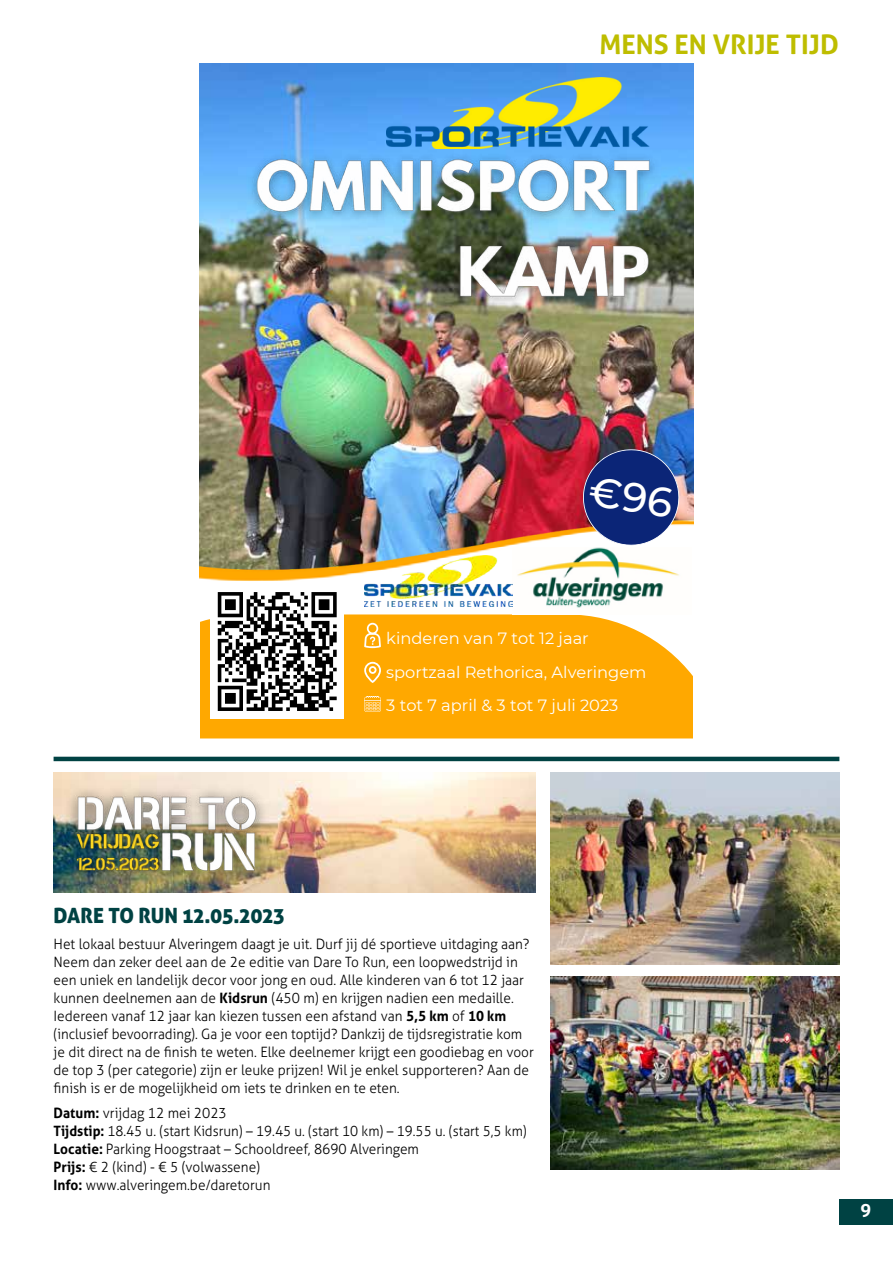
<style>
.page{position:relative;width:893px;height:1263px;background:#fff}
.page>*{position:absolute;margin:0;border:0;box-sizing:border-box;transform-origin:0 0}
.t1{font:700 27px "Aller";color:#bebd00}
.t2{font:21px "Aller Display";color:#004243}
.t3{font:700 18px "Aller";color:#fff}
.t4{font:16.35px/33.3px "Montserrat";color:#fff}
.t5{font:300 14.25px/18px "Aller";color:#000;scale:.96 1}
.s1{font-weight:700}
</style>
<div class="page">
<div style="left:839px;top:1199px;width:54px;height:26px;background:#004243"></div>
<img style="left:54px;top:772px;width:481px;height:120px">
<img style="left:58px;top:772px;width:218px;height:89px">
<img style="left:139px;top:801px;width:139px;height:91px">
<img style="left:68px;top:821px;width:101px;height:63px">
<img style="left:200px;top:64px;width:493px;height:449px">
<img style="left:200px;top:513px;width:493px;height:68px">
<div style="left:200px;top:614px;width:493px;height:124px;background:#ffa800"></div>
<img style="left:513px;top:547px;width:178px;height:61px">
<img style="left:364px;top:556px;width:149px;height:50px">
<svg style="left:364px;top:623px;width:17px;height:25px"></svg>
<svg style="left:364px;top:662px;width:17px;height:21px"></svg>
<svg style="left:364px;top:696px;width:17px;height:16px"></svg>
<img style="left:386px;top:77px;width:263px;height:66px">
<div style="left:211px;top:585px;width:133px;height:133px;background:#fff"></div>
<svg style="left:217px;top:592px;width:120px;height:119px"></svg>
<img style="left:241px;top:143px;width:452px;height:192px">
<hr style="left:54px;top:757px;width:785px;height:4px;background:#004243">
<img style="left:551px;top:772px;width:288px;height:192px">
<img style="left:551px;top:977px;width:288px;height:192px">
<svg style="left:580px;top:449px;width:103px;height:100px;background:#444c88"></svg>
<h1 class="t1" style="left:599px;top:28px;width:241px">MENS EN VRIJE TIJD</h1>
<p class="t4" style="left:386px;top:621px;width:262px">kinderen van 7 tot 12 jaar sportzaal Rethorica, Alveringem<br>3 tot 7 april &amp; 3 tot 7 juli 2023</p>
<h2 class="t2" style="left:54px;top:902px;width:232px">DARE TO RUN 12.05.2023</h2>
<p class="t5" style="left:54px;top:935px;width:502px">Het lokaal bestuur Alveringem daagt je uit. Durf jij dé sportieve uitdaging aan?<br>Neem dan zeker deel aan de 2e editie van Dare To Run, een loopwedstrijd in een uniek en landelijk decor voor jong en oud. Alle kinderen van 6 tot 12 jaar kunnen deelnemen aan de <span class="s1">Kidsrun</span> (450 m) en krijgen nadien een medaille.<br>Iedereen vanaf 12 jaar kan kiezen tussen een afstand van <span class="s1">5,5 km</span> of <span class="s1">10 km </span>(inclusief bevoorrading). Ga je voor een toptijd? Dankzij de tijdsregistratie kom je dit direct na de finish te weten. Elke deelnemer krijgt een goodiebag en voor de top 3 (per categorie) zijn er leuke prijzen! Wil je enkel supporteren? Aan de finish is er de mogelijkheid om iets te drinken en te eten.</p>
<p class="t5" style="left:54px;top:1104px;width:494px"><span class="s1">Datum:</span> vrijdag 12 mei 2023<br><span class="s1">Tijdstip:</span> 18.45 u. (start Kidsrun) – 19.45 u. (start 10 km) – 19.55 u. (start 5,5 km)<br><span class="s1">Locatie:</span> Parking Hoogstraat – Schooldreef, 8690 Alveringem<br><span class="s1">Prijs:</span> € 2 (kind) - € 5 (volwassene)<br><span class="s1">Info:</span> www.alveringem.be/daretorun</p>
<p class="t3" style="left:861px;top:1200px;width:12px">9</p>
</div>
